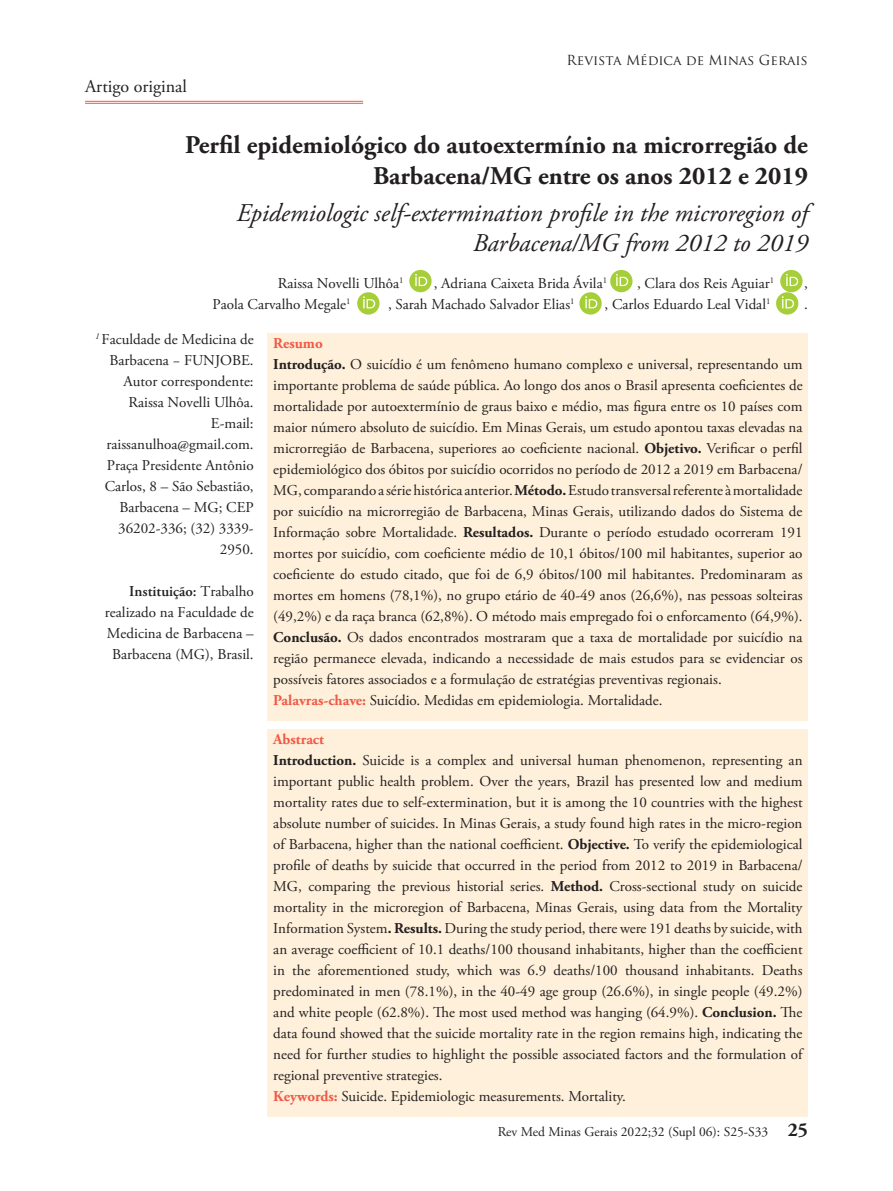
<style>
.page{position:relative;width:893px;height:1191px;background:#fff}
.page>*{position:absolute;margin:0;border:0;box-sizing:border-box;transform-origin:0 0}
.t1{font:700 25.5px/30.6px "Adobe Garamond Pro";color:#231f20;text-align:right}
.t2{font:italic 25.5px "Adobe Garamond Pro";color:#231f20}
.t3{font:18px "Adobe Garamond Pro";color:#231f20}
.t4{font:15px/21px "Adobe Garamond Pro";color:#231f20;text-align:right}
.t5{font:700 15px "Adobe Garamond Pro";color:#f05947}
.t6{font:13.5px "Adobe Garamond Pro";color:#231f20}
.t7{font:13.5px "Trajan Pro";color:#231f20}
.s1{font-weight:600}
.s2{font-weight:700}
.s3{font-weight:700;color:#f05947}
.s4{font-weight:700;font-size:19.5px}
</style>
<div class="page">
<div style="left:268px;top:333px;width:540px;height:387px;background:#fef0da"></div>
<div style="left:268px;top:729px;width:540px;height:387px;background:#fef0da"></div>
<hr style="left:85px;top:101px;width:278px;height:1px;background:#f05947">
<hr style="left:85px;top:103px;width:278px;height:1px;background:#f05947">
<div style="left:409px;top:270px;width:23px;height:22px;background:#a6ce39;border-radius:50%"></div>
<svg style="left:415px;top:274px;width:12px;height:12px"></svg>
<div style="left:610px;top:270px;width:22px;height:22px;background:#a6ce39;border-radius:50%"></div>
<svg style="left:616px;top:274px;width:12px;height:12px"></svg>
<div style="left:780px;top:270px;width:22px;height:22px;background:#a6ce39;border-radius:50%"></div>
<svg style="left:786px;top:274px;width:12px;height:12px"></svg>
<div style="left:357px;top:292px;width:22px;height:22px;background:#a6ce39;border-radius:50%"></div>
<svg style="left:363px;top:296px;width:12px;height:12px"></svg>
<div style="left:579px;top:292px;width:23px;height:22px;background:#a6ce39;border-radius:50%"></div>
<svg style="left:585px;top:296px;width:12px;height:12px"></svg>
<div style="left:776px;top:292px;width:22px;height:22px;background:#a6ce39;border-radius:50%"></div>
<svg style="left:782px;top:296px;width:12px;height:12px"></svg>
<p class="t3" style="left:85px;top:76px;width:103px">Artigo original</p>
<p class="t7" style="left:566px;top:52px;width:243px">Revista Médica de Minas Gerais</p>
<p class="t1" style="left:185px;top:130px;width:624px">Perfil epidemiológico do autoextermínio na microrregião de<br>Barbacena/MG entre os anos 2012 e 2019</p>
<p class="t2" style="left:236px;top:197px;width:573px">Epidemiologic self-extermination profile in the microregion of</p>
<p class="t2" style="left:473px;top:228px;width:337px">Barbacena/MG from 2012 to 2019</p>
<p class="t4" style="left:278px;top:273px;width:127px">Raissa Novelli Ulhôa<sup>1</sup></p>
<p class="t4" style="left:434px;top:273px;width:175px">, Adriana Caixeta Brida Ávila<sup>1</sup></p>
<p class="t4" style="left:637px;top:273px;width:139px">, Clara dos Reis Aguiar<sup>1</sup></p>
<p class="t4" style="left:804px;top:273px;width:5px">,</p>
<p class="t4" style="left:213px;top:294px;width:139px">Paola Carvalho Megale<sup>1</sup></p>
<p class="t4" style="left:388px;top:294px;width:188px">, Sarah Machado Salvador Elias<sup>1</sup></p>
<p class="t4" style="left:604px;top:294px;width:167px">, Carlos Eduardo Leal Vidal<sup>1</sup></p>
<p class="t4" style="left:804px;top:294px;width:5px">.</p>
<p class="t4" style="left:95px;top:329px;width:160px"><sup>1</sup> Faculdade de Medicina de<br>Barbacena − FUNJOBE.</p>
<p class="t4" style="left:124px;top:371px;width:132px">Autor correspondente:<br>Raissa Novelli Ulhôa.<br>E-mail:</p>
<p class="t4" style="left:105px;top:434px;width:150px">raissanulhoa@gmail.com.<br>Praça Presidente Antônio<br>Carlos, 8 – São Sebastião,<br>Barbacena – MG; CEP<br>36202-336; (32) 3339-<br>2950.</p>
<p class="t4" style="left:105px;top:581px;width:150px"><span class="s1">Instituição:</span> Trabalho realizado na Faculdade de<br>Medicina de Barbacena –<br>Barbacena (MG), Brasil.</p>
<p class="t5" style="left:273px;top:334px;width:51px">Resumo</p>
<p class="t4" style="left:273px;top:354px;width:531px;text-align:justify"><span class="s2">Introdução.</span> O suicídio é um fenômeno humano complexo e universal, representando um importante problema de saúde pública. Ao longo dos anos o Brasil apresenta coeficientes de mortalidade por autoextermínio de graus baixo e médio, mas figura entre os 10 países com maior número absoluto de suicídio. Em Minas Gerais, um estudo apontou taxas elevadas na microrregião de Barbacena, superiores ao coeficiente nacional. <span class="s2">Objetivo.</span> Verificar o perfil epidemiológico dos óbitos por suicídio ocorridos no período de 2012 a 2019 em Barbacena/ MG, comparando a série histórica anterior. <span class="s2">Método.</span> Estudo transversal referente à mortalidade por suicídio na microrregião de Barbacena, Minas Gerais, utilizando dados do Sistema de Informação sobre Mortalidade. <span class="s2">Resultados.</span> Durante o período estudado ocorreram 191 mortes por suicídio, com coeficiente médio de 10,1 óbitos/100 mil habitantes, superior ao coeficiente do estudo citado, que foi de 6,9 óbitos/100 mil habitantes. Predominaram as mortes em homens (78,1%), no grupo etário de 40-49 anos (26,6%), nas pessoas solteiras (49,2%) e da raça branca (62,8%). O método mais empregado foi o enforcamento (64,9%).<br><span class="s2">Conclusão.</span> Os dados encontrados mostraram que a taxa de mortalidade por suicídio na região permanece elevada, indicando a necessidade de mais estudos para se evidenciar os possíveis fatores associados e a formulação de estratégias preventivas regionais.</p>
<p class="t4" style="left:273px;top:690px;width:391px"><span class="s3">Palavras-chave:</span> Suicídio. Medidas em epidemiologia. Mortalidade.</p>
<p class="t5" style="left:273px;top:730px;width:52px">Abstract</p>
<p class="t4" style="left:273px;top:750px;width:531px;text-align:justify"><span class="s2">Introduction.</span> Suicide is a complex and universal human phenomenon, representing an important public health problem. Over the years, Brazil has presented low and medium mortality rates due to self-extermination, but it is among the 10 countries with the highest absolute number of suicides. In Minas Gerais, a study found high rates in the micro-region of Barbacena, higher than the national coefficient. <span class="s2">Objective.</span> To verify the epidemiological profile of deaths by suicide that occurred in the period from 2012 to 2019 in Barbacena/ MG, comparing the previous historial series. <span class="s2">Method.</span> Cross-sectional study on suicide mortality in the microregion of Barbacena, Minas Gerais, using data from the Mortality Information System<span class="s2">. Results.</span> During the study period, there were 191 deaths by suicide, with an average coefficient of 10.1 deaths/100 thousand inhabitants, higher than the coefficient in the aforementioned study, which was 6.9 deaths/100 thousand inhabitants. Deaths predominated in men (78.1%), in the 40-49 age group (26.6%), in single people (49.2%) and white people (62.8%). The most used method was hanging (64.9%). <span class="s2">Conclusion.</span> The data found showed that the suicide mortality rate in the region remains high, indicating the need for further studies to highlight the possible associated factors and the formulation of regional preventive strategies.</p>
<p class="t4" style="left:273px;top:1086px;width:354px"><span class="s3">Keywords:</span> Suicide. Epidemiologic measurements. Mortality.</p>
<p class="t6" style="left:498px;top:1123px;width:312px">Rev Med Minas Gerais 2022;32 (Supl 06): S25-S33 <span class="s4">25</span></p>
</div>
